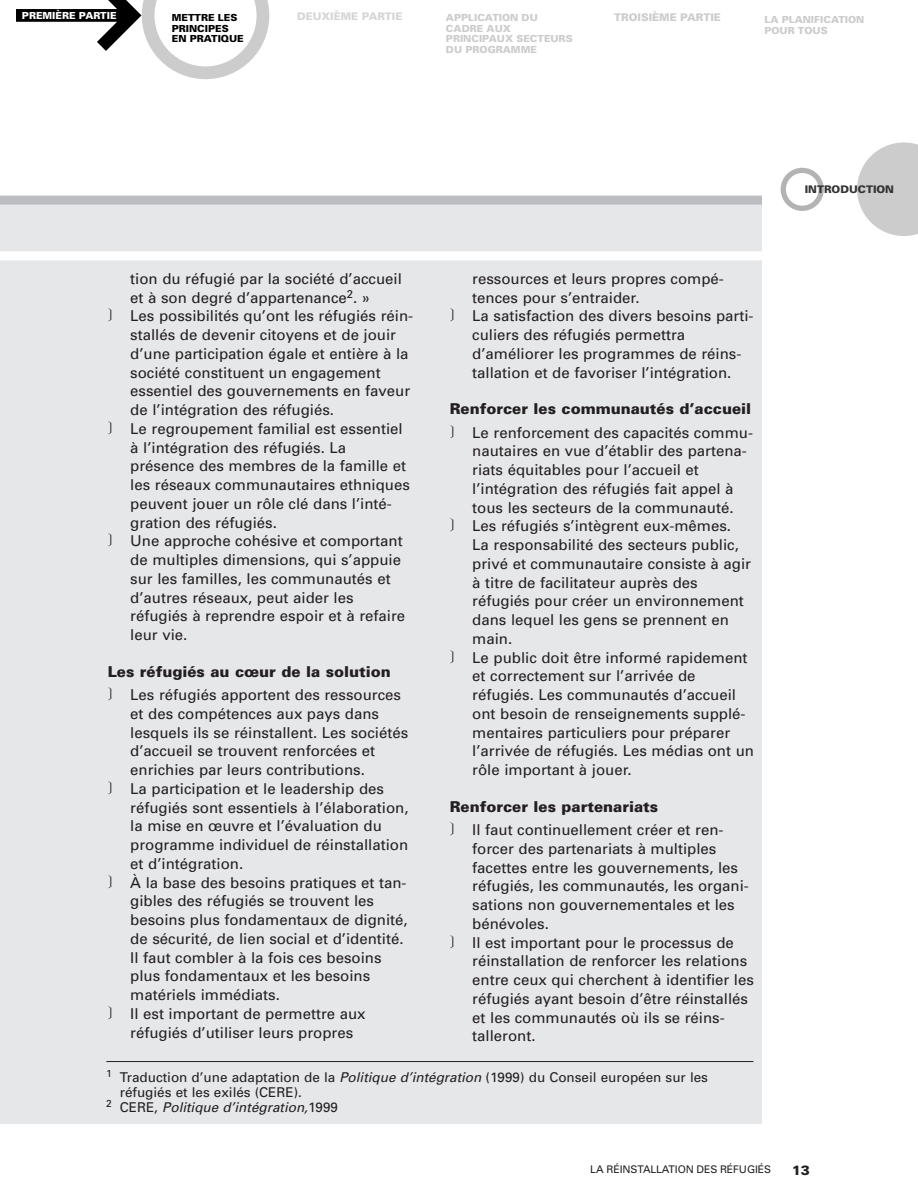
<style>
.page{position:relative;width:918px;height:1188px;background:#fff}
.page>*{position:absolute;margin:0;border:0;box-sizing:border-box;transform-origin:0 0}
.t1{font:15px/18.8px "Univers";color:#231f20}
.t2{font:900 15px "Univers";color:#231f20}
.t3{font:13.5px "Univers";color:#231f20}
.t4{font:italic 13.5px "Univers";color:#231f20}
.t5{font:900 13.5px "Univers";color:#231f20}
.t6{font:10.5px "Univers";letter-spacing:-.01em;color:#231f20}
.t7{font:900 10.5px "Univers";color:#ccc}
.t8{font:900 10.5px "Univers";color:#d6d6d6}
.t9{font:900 10.5px "Univers";color:#333}
.t10{font:900 9.75px/10.5px "Univers";color:#ccc}
.t11{font:900 9.75px/10.5px "Univers";color:#000}
.t12{font:900 9.75px "Univers";color:#fff}
.s1{font-style:italic}
.s2{font-style:normal}
</style>
<div class="page">
<div style="left:0;top:202px;width:762px;height:922px;background:#e6e7e9"></div>
<div style="left:0;top:196px;width:762px;height:9px;background:#bcbdc0"></div>
<div style="left:0;top:251px;width:762px;height:9px;background:#fff"></div>
<hr style="left:106px;top:1061px;width:647px;height:1px;background:#231f20">
<div style="left:781px;top:168px;width:43px;height:43px;border:5px solid #b3b3b3;border-radius:50%"></div>
<svg style="left:857px;top:142px;width:61px;height:94px"></svg>
<svg style="left:16px;top:0;width:253px;height:79px"></svg>
<p class="t12" style="left:22px;top:12px;width:96px">PREMIÈRE PARTIE</p>
<p class="t8" style="left:297px;top:12px;width:107px">DEUXIÈME PARTIE</p>
<p class="t10" style="left:446px;top:13px;width:128px">APPLICATION DU<br>CADRE AUX<br>PRINCIPAUX SECTEURS<br>DU PROGRAMME</p>
<p class="t11" style="left:172px;top:13px;width:73px">METTRE LES<br>PRINCIPES<br>EN PRATIQUE</p>
<p class="t7" style="left:614px;top:14px;width:108px">TROISIÈME PARTIE</p>
<p class="t10" style="left:764px;top:16px;width:101px">LA PLANIFICATION<br>POUR TOUS</p>
<p class="t9" style="left:805px;top:185px;width:91px">INTRODUCTION</p>
<p class="t1" style="left:130px;top:270px;width:284px">tion du réfugié par la société d’accueil et à son degré d’appartenance<sup>2</sup>. »<br>Les possibilités qu’ont les réfugiés réin&shy;stallés de devenir citoyens et de jouir d’une participation égale et entière à la société constituent un engagement essentiel des gouvernements en faveur de l’intégration des réfugiés.<br>Le regroupement familial est essentiel à l’intégration des réfugiés. La présence des membres de la famille et les réseaux communautaires ethniques peuvent jouer un rôle clé dans l’inté&shy;gration des réfugiés.<br>Une approche cohésive et comportant de multiples dimensions, qui s’appuie sur les familles, les communautés et d’autres réseaux, peut aider les réfugiés à reprendre espoir et à refaire leur vie.</p>
<p class="t2" style="left:108px;top:666px;width:284px">Les réfugiés au cœur de la solution</p>
<p class="t1" style="left:130px;top:687px;width:280px">Les réfugiés apportent des ressources et des compétences aux pays dans lesquels ils se réinstallent. Les sociétés d’accueil se trouvent renforcées et enrichies par leurs contributions.<br>La participation et le leadership des réfugiés sont essentiels à l’élaboration, la mise en œuvre et l’évaluation du programme individuel de réinstallation et d’intégration.<br>À la base des besoins pratiques et tan&shy;gibles des réfugiés se trouvent les besoins plus fondamentaux de dignité, de sécurité, de lien social et d’identité.<br>Il faut combler à la fois ces besoins plus fondamentaux et les besoins matériels immédiats.<br>Il est important de permettre aux réfugiés d’utiliser leurs propres</p>
<p class="t1" style="left:472px;top:270px;width:283px">ressources et leurs propres compé&shy;tences pour s’entraider.<br>La satisfaction des divers besoins parti&shy;culiers des réfugiés permettra d’améliorer les programmes de réins&shy;tallation et de favoriser l’intégration.</p>
<p class="t2" style="left:450px;top:403px;width:303px">Renforcer les communautés d’accueil</p>
<p class="t1" style="left:472px;top:424px;width:283px">Le renforcement des capacités commu&shy;nautaires en vue d’établir des partena&shy;riats équitables pour l’accueil et l’intégration des réfugiés fait appel à tous les secteurs de la communauté.<br>Les réfugiés s’intègrent eux-mêmes.<br>La responsabilité des secteurs public, privé et communautaire consiste à agir à titre de facilitateur auprès des réfugiés pour créer un environnement dans lequel les gens se prennent en main.<br>Le public doit être informé rapidement et correctement sur l’arrivée de réfugiés. Les communautés d’accueil ont besoin de renseignements supplé&shy;mentaires particuliers pour préparer l’arrivée de réfugiés. Les médias ont un rôle important à jouer.</p>
<p class="t2" style="left:450px;top:801px;width:210px">Renforcer les partenariats</p>
<p class="t1" style="left:472px;top:822px;width:283px">Il faut continuellement créer et ren&shy;forcer des partenariats à multiples facettes entre les gouvernements, les réfugiés, les communautés, les organi&shy;sations non gouvernementales et les bénévoles.<br>Il est important pour le processus de réinstallation de renforcer les relations entre ceux qui cherchent à identifier les réfugiés ayant besoin d’être réinstallés et les communautés où ils se réins&shy;talleront.</p>
<p class="t3" style="left:106px;top:1072px;width:603px"><sup>1</sup> Traduction d’une adaptation de la <span class="s1">Politique d’intégration</span> (1999) du Conseil européen sur les</p>
<p class="t3" style="left:120px;top:1087px;width:184px">réfugiés et les exilés (CERE).</p>
<p class="t4" style="left:106px;top:1102px;width:233px"><sup>2</sup> <span class="s2">CERE,</span> Politique d’intégration,<span class="s2">1999</span></p>
<p class="t6" style="left:590px;top:1165px;width:182px">LA RÉINSTALLATION DES RÉFUGIÉS</p>
<p class="t5" style="left:792px;top:1165px;width:19px">13</p>
</div>
